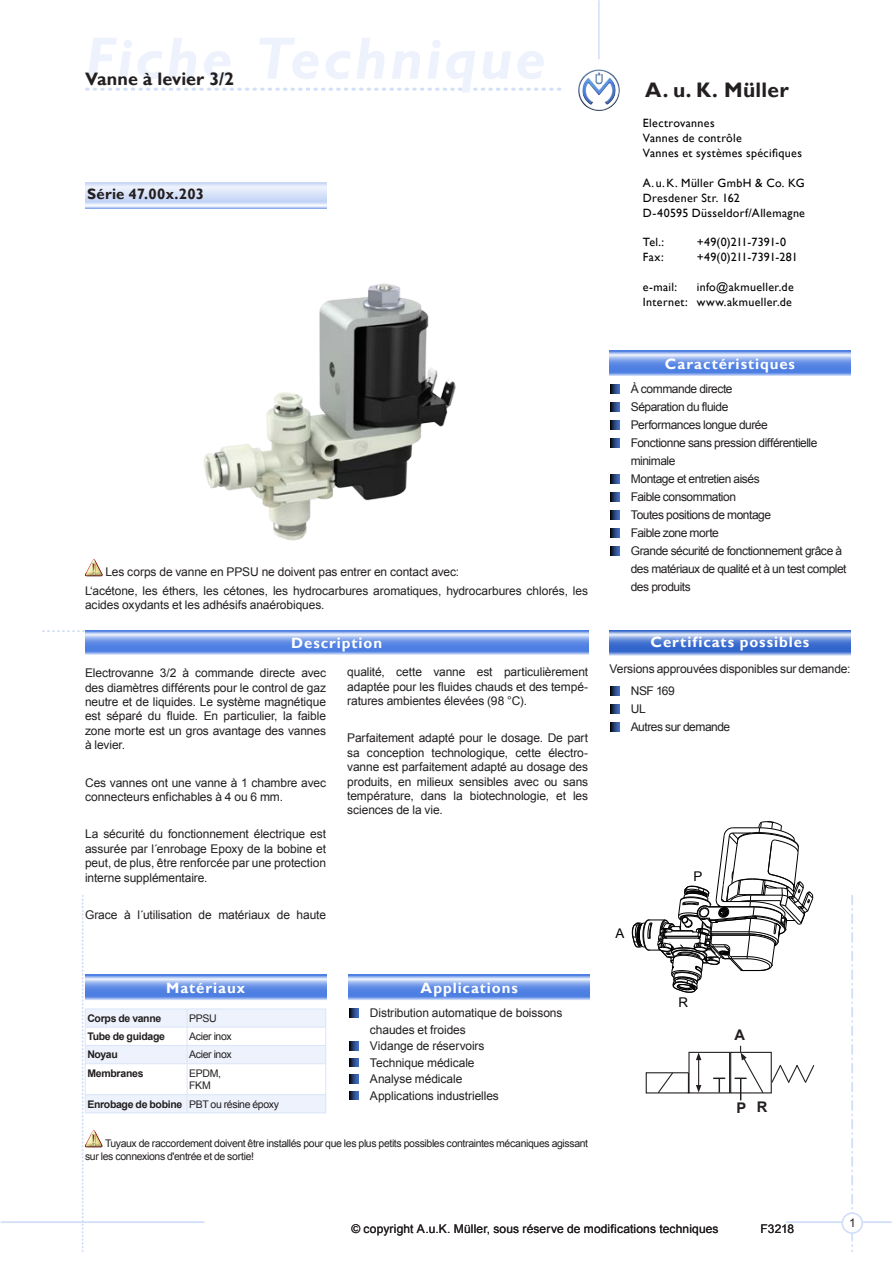
<style>
.page{position:relative;width:893px;height:1263px;background:#fff}
.page>*{position:absolute;margin:0;border:0;box-sizing:border-box;transform-origin:0 0}
.t1{font:700 21px "Gill Sans";letter-spacing:.01em;color:#231f20}
.t2{font:700 18px "Gill Sans";color:#231f20}
.t3{font:700 15px "Gill Sans";letter-spacing:.065em;color:#fff}
.t4{font:700 15px "Gill Sans";letter-spacing:.015em;color:#231f20}
.t5{font:700 14.7px "Arial";color:#231f20}
.t6{font:13.35px "Arial";color:#000}
.t7{font:12px/14.4px "Arial";letter-spacing:-.01em;color:#231f20}
.t8{font:12px/18px "Arial";letter-spacing:-.04em;color:#231f20}
.t9{font:12px/14.9px "Gill Sans";letter-spacing:.03em;color:#000}
.t10{font:12px "Arial";letter-spacing:.01em;color:#231f20}
.t11{font:12px "Gill Sans";color:#000}
.t12{font:12px "Gill Sans";letter-spacing:-.005em;color:#000}
.t13{font:10.5px/12.6px "Arial";letter-spacing:-.035em;color:#231f20}
.t14{font:700 10.5px "Arial";letter-spacing:-.025em;color:#231f20}
.s1{font-weight:400}
</style>
<div class="page">
<svg style="left:87px;top:88px;width:473px;height:3px"></svg>
<hr style="left:598px;top:1px;width:2px;height:58px;background:#d2dff8">
<hr style="left:786px;top:1221px;width:105px;height:2px;background:#d2dff8">
<svg style="left:851px;top:895px;width:2px;height:356px"></svg>
<hr style="left:1px;top:1221px;width:203px;height:2px;background:#d2dff8">
<svg style="left:43px;top:630px;width:41px;height:2px"></svg>
<img style="left:578px;top:69px;width:19px;height:31px">
<div style="left:842px;top:1213px;width:20px;height:20px;background:#fff;border-radius:50%"></div>
<div style="left:842px;top:1212px;width:21px;height:22px;border:2px solid #d2dff8;border-radius:50%"></div>
<img style="left:204px;top:283px;width:252px;height:258px">
<div style="left:688px;top:1052px;width:42px;height:41px;border:1px solid #231f20"></div>
<svg style="left:714px;top:1077px;width:11px;height:15px"></svg>
<svg style="left:696px;top:1052px;width:5px;height:40px"></svg>
<div style="left:730px;top:1052px;width:42px;height:41px;border:1px solid #231f20"></div>
<div style="left:646px;top:1072px;width:43px;height:21px;border:1px solid #231f20"></div>
<svg style="left:657px;top:1072px;width:17px;height:22px"></svg>
<svg style="left:771px;top:1064px;width:44px;height:20px"></svg>
<svg style="left:735px;top:1046px;width:29px;height:54px"></svg>
<svg style="left:632px;top:821px;width:182px;height:172px"></svg>
<svg style="left:85px;top:183px;width:241px;height:25px;background:#d9e3f8"></svg>
<svg style="left:349px;top:975px;width:241px;height:25px;background:#7ea1ea"></svg>
<svg style="left:609px;top:351px;width:241px;height:25px;background:#7fa2ea"></svg>
<svg style="left:609px;top:630px;width:241px;height:26px;background:#6c91da"></svg>
<svg style="left:85px;top:630px;width:503px;height:25px;background:#7ea2ea"></svg>
<div style="left:83px;top:559px;width:21px;height:20px;background:#231f20;opacity:.75"></div>
<svg style="left:85px;top:559px;width:18px;height:17px"></svg>
<div style="left:91px;top:563px;width:5px;height:13px;background:#77452f"></div>
<div style="left:91px;top:562px;width:5px;height:13px;background:#231f20;opacity:.75"></div>
<svg style="left:82px;top:895px;width:245px;height:356px"></svg>
<div style="left:91px;top:1134px;width:5px;height:13px;background:#774930"></div>
<div style="left:91px;top:1133px;width:5px;height:13px;background:#231f20;opacity:.75"></div>
<h2 class="t2" style="left:85px;top:68px;width:151px">Vanne à levier 3/2</h2>
<p class="t4" style="left:87px;top:185px;width:118px">Série 47.00x.203</p>
<p class="t7" style="left:85px;top:563px;width:504px;line-height:18.6px;text-indent:20px">Les corps de vanne en PPSU ne doivent pas entrer en contact avec:<br>L‘acétone, les éthers, les cétones, les hydrocarbures aromatiques, hydrocarbures chlorés, les</p>
<p class="t7" style="left:85px;top:598px;width:241px">acides oxydants et les adhésifs anaérobiques.</p>
<p class="t3" style="left:291px;top:634px;width:92px">Description</p>
<p class="t7" style="left:347px;top:665px;width:242px;text-align:justify">qualité, cette vanne est particulièrement adaptée pour les fluides chauds et des tempé&shy;ratures ambientes élevées (98 °C).</p>
<p class="t7" style="left:347px;top:731px;width:242px;text-align:justify">Parfaitement adapté pour le dosage. De part sa conception technologique, cette électro&shy;vanne est parfaitement adapté au dosage des produits, en milieux sensibles avec ou sans température, dans la biotechnologie, et les sciences de la vie.</p>
<p class="t7" style="left:85px;top:666px;width:242px;text-align:justify">Electrovanne 3/2 à commande directe avec des diamètres différents pour le control de gaz neutre et de liquides. Le système magnétique est séparé du fluide. En particulier, la faible zone morte est un gros avantage des vannes à levier.</p>
<p class="t7" style="left:85px;top:775px;width:242px">Ces vannes ont une vanne à 1 chambre avec connecteurs enfichables à 4 ou 6 mm.</p>
<p class="t7" style="left:85px;top:827px;width:242px;text-align:justify">La sécurité du fonctionnement électrique est assurée par l´enrobage Epoxy de la bobine et peut, de plus, être renforcée par une protection interne supplémentaire.</p>
<p class="t7" style="left:85px;top:907px;width:242px">Grace à l´utilisation de matériaux de haute</p>
<p class="t3" style="left:166px;top:978px;width:81px">Matériaux</p>
<p class="t14" style="left:87px;top:1011px;width:75px">Corps de vanne</p>
<p class="t13" style="left:189px;top:1012px;width:29px">PPSU</p>
<p class="t14" style="left:87px;top:1029px;width:79px">Tube de guidage</p>
<p class="t13" style="left:189px;top:1030px;width:44px">Acier inox</p>
<p class="t14" style="left:87px;top:1048px;width:32px">Noyau</p>
<p class="t13" style="left:189px;top:1048px;width:44px">Acier inox</p>
<p class="t14" style="left:87px;top:1066px;width:58px">Membranes</p>
<p class="t13" style="left:189px;top:1067px;width:33px">EPDM,<br>FKM</p>
<p class="t14" style="left:87px;top:1097px;width:193px">Enrobage de bobine <span class="s1">PBT ou résine époxy</span></p>
<p class="t3" style="left:421px;top:978px;width:99px">Applications</p>
<p class="t7" style="left:370px;top:1005px;width:194px;line-height:16.5px">Distribution automatique de boissons chaudes et froides<br>Vidange de réservoirs<br>Technique médicale<br>Analyse médicale<br>Applications industrielles</p>
<p class="t13" style="left:85px;top:1137px;width:505px;text-indent:20px">Tuyaux de raccordement doivent être installés pour que les plus petits possibles contraintes mécaniques agissant sur les connexions d'entrée et de sortie!</p>
<h1 class="t1" style="left:645px;top:77px;width:145px">A. u. K. Müller</h1>
<p class="t9" style="left:643px;top:116px;width:161px">Electrovannes<br>Vannes de contrôle<br>Vannes et systèmes spécifiques</p>
<p class="t9" style="left:643px;top:175px;width:164px">A.u.K. Müller GmbH &amp; Co. KG<br>Dresdener Str. 162<br>D-40595 Düsseldorf/Allemagne</p>
<p class="t9" style="left:643px;top:235px;width:23px">Tel.:</p>
<p class="t12" style="left:697px;top:235px;width:91px">+49(0)211-7391-0</p>
<p class="t9" style="left:643px;top:250px;width:22px">Fax:</p>
<p class="t11" style="left:697px;top:250px;width:102px">+49(0)211-7391-281</p>
<p class="t9" style="left:643px;top:279px;width:36px">e-mail:</p>
<p class="t9" style="left:643px;top:279px;width:152px;text-align:right">info@akmueller.de<br>Internet: www.akmueller.de</p>
<p class="t3" style="left:665px;top:354px;width:132px">Caractéristiques</p>
<p class="t8" style="left:631px;top:380px;width:217px">À commande directe<br>Séparation du fluide<br>Performances longue durée<br>Fonctionne sans pression différentielle minimale<br>Montage et entretien aisés<br>Faible consommation<br>Toutes positions de montage<br>Faible zone morte<br>Grande sécurité de fonctionnement grâce à des matériaux de qualité et à un test complet des produits</p>
<p class="t3" style="left:651px;top:632px;width:160px">Certificats possibles</p>
<p class="t7" style="left:631px;top:658px;width:221px;line-height:22.2px;text-indent:-21px">Versions approuvées disponibles sur demande:<br>NSF 169</p>
<p class="t8" style="left:631px;top:700px;width:101px">UL<br>Autres sur demande</p>
<p class="t6" style="left:615px;top:924px;width:10px">A</p>
<p class="t6" style="left:693px;top:867px;width:10px">P</p>
<p class="t6" style="left:679px;top:994px;width:11px">R</p>
<p class="t5" style="left:735px;top:1025px;width:12px">A</p>
<p class="t5" style="left:736px;top:1097px;width:33px">P R</p>
<p class="t10" style="left:351px;top:1221px;width:369px">© copyright A.u.K. Müller, sous réserve de modifications techniques</p>
<p class="t7" style="left:761px;top:1222px;width:35px">F3218</p>
<p class="t7" style="left:849px;top:1215px;width:8px">1</p>
</div>
